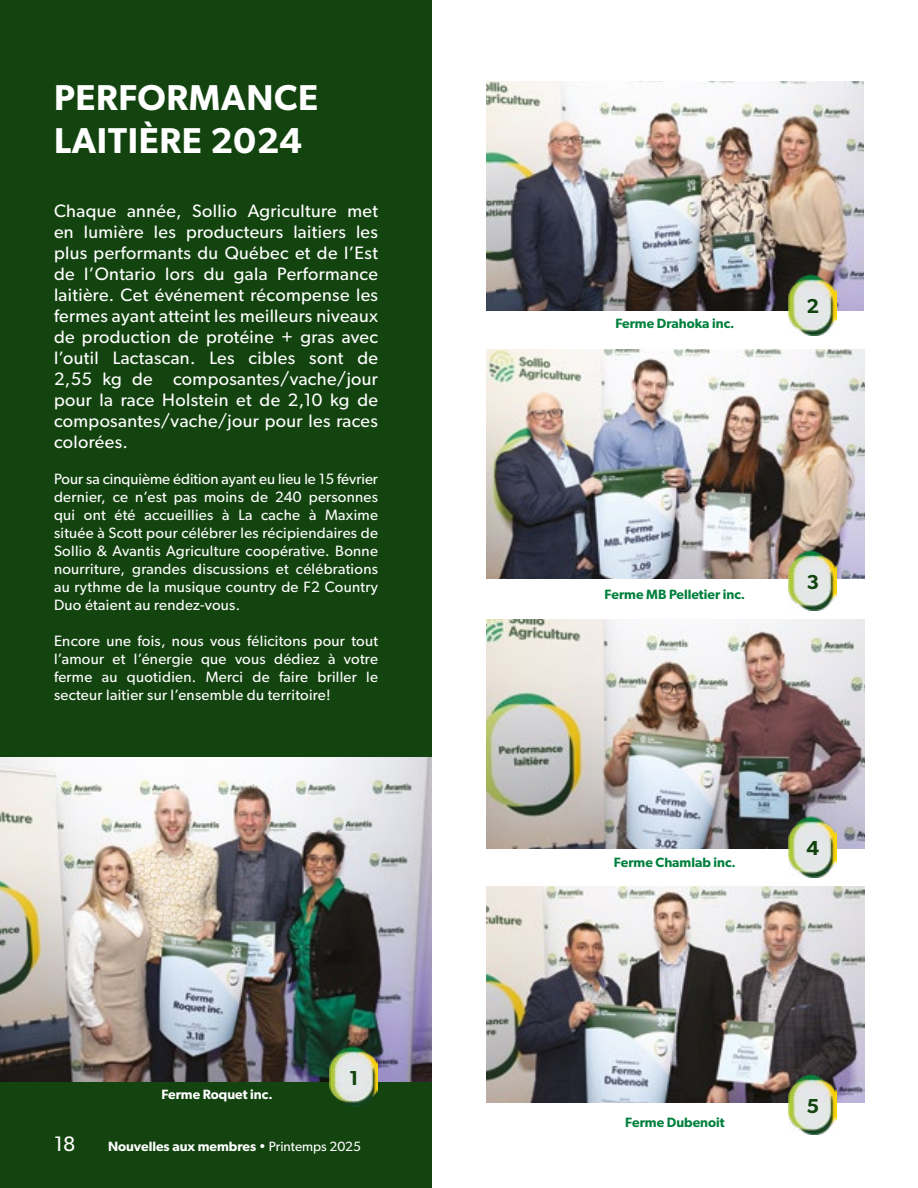
<style>
.page{position:relative;width:918px;height:1188px;background:#fff}
.page>*{position:absolute;margin:0;border:0;box-sizing:border-box;transform-origin:0 0}
.t1{font:600 36px/43.2px "Gibson";letter-spacing:.02em;color:#fff}
.t2{font:21px "Gibson";color:#fff}
.t3{font:600 20.25px "Gibson";color:#13440f}
.t4{font:18px/21px "Gibson";letter-spacing:.02em;color:#fff;text-align:justify}
.t5{font:15px/18px "Gibson";letter-spacing:.02em;color:#fff;text-align:justify}
.t6{font:600 13.5px "Gibson";color:#00803d}
.t7{font:600 13.5px "Gibson";color:#fff}
.s1{font-weight:400}
</style>
<div class="page">
<div style="left:0;top:0;width:432px;height:1188px;background:#13440f"></div>
<img style="left:486px;top:619px;width:379px;height:229px">
<img style="left:486px;top:81px;width:378px;height:229px">
<img style="left:0;top:757px;width:432px;height:324px">
<img style="left:486px;top:887px;width:379px;height:216px">
<img style="left:789px;top:275px;width:48px;height:61px">
<img style="left:789px;top:816px;width:48px;height:61px">
<img style="left:789px;top:1074px;width:48px;height:61px">
<img style="left:330px;top:1046px;width:48px;height:61px">
<img style="left:486px;top:350px;width:379px;height:229px">
<img style="left:789px;top:550px;width:48px;height:61px">
<h1 class="t1" style="left:54px;top:75px;width:266px">PERFORMANCE<br>LAITIÈRE 2024</h1>
<p class="t4" style="left:54px;top:200px;width:326px">Chaque année, Sollio Agriculture met en lumière les producteurs laitiers les plus performants du Québec et de l’Est de l’Ontario lors du gala Performance laitière. Cet événement récompense les fermes ayant atteint les meilleurs niveaux de production de protéine + gras avec l’outil Lactascan. Les cibles sont de 2,55 kg de composantes/vache/jour pour la race Holstein et de 2,10 kg de composantes/vache/jour pour les races colorées.</p>
<p class="t5" style="left:54px;top:470px;width:326px">Pour sa cinquième édition ayant eu lieu le 15 février dernier, ce n’est pas moins de 240 personnes qui ont été accueillies à La cache à Maxime située à Scott pour célébrer les récipiendaires de Sollio &amp; Avantis Agriculture coopérative. Bonne nourriture, grandes discussions et célébrations au rythme de la musique country de F2 Country Duo étaient au rendez-vous.</p>
<p class="t5" style="left:54px;top:632px;width:326px">Encore une fois, nous vous félicitons pour tout l’amour et l’énergie que vous dédiez à votre ferme au quotidien. Merci de faire briller le secteur laitier sur l’ensemble du territoire!</p>
<p class="t7" style="left:161px;top:1086px;width:113px">Ferme Roquet inc.</p>
<h3 class="t3" style="left:349px;top:1066px;width:11px">1</h3>
<h2 class="t2" style="left:54px;top:1131px;width:23px">18</h2>
<p class="t7" style="left:108px;top:1138px;width:255px">Nouvelles aux membres <span class="s1">• Printemps 2025</span></p>
<p class="t6" style="left:615px;top:315px;width:121px">Ferme Drahoka inc.</p>
<h3 class="t3" style="left:807px;top:294px;width:14px">2</h3>
<p class="t6" style="left:605px;top:586px;width:142px">Ferme MB Pelletier inc.</p>
<h3 class="t3" style="left:807px;top:570px;width:14px">3</h3>
<p class="t6" style="left:614px;top:854px;width:124px">Ferme Chamlab inc.</p>
<h3 class="t3" style="left:807px;top:836px;width:14px">4</h3>
<p class="t6" style="left:625px;top:1114px;width:101px">Ferme Dubenoit</p>
<h3 class="t3" style="left:807px;top:1093px;width:14px">5</h3>
</div>
